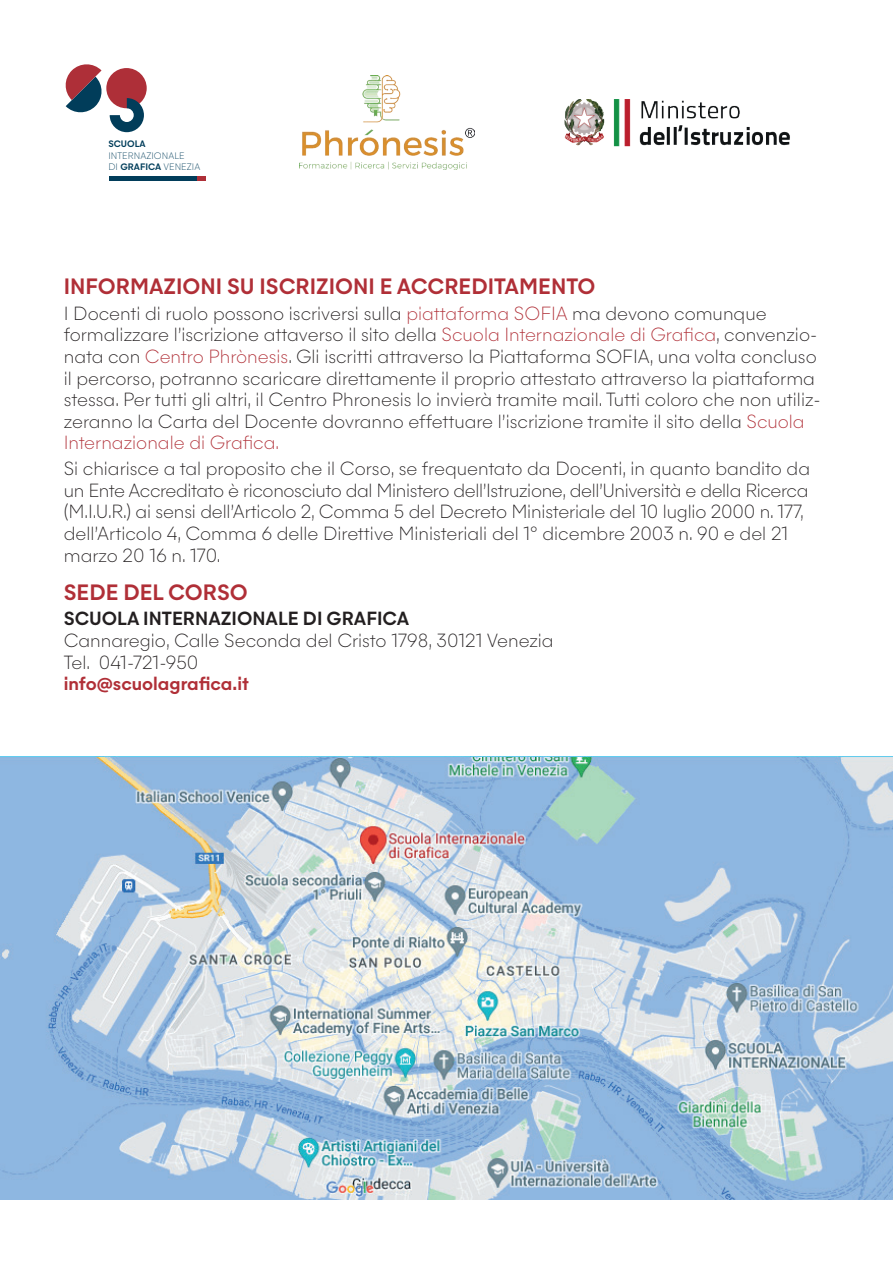
<style>
.page{position:relative;width:893px;height:1263px;background:#fff}
.page>*{position:absolute;margin:0;border:0;box-sizing:border-box;transform-origin:0 0}
.t1{font:500 21px "Majorant";color:#b02f37}
.t2{font:100 18px/21.6px "Majorant";color:#231f20}
.t3{font:500 18px "Majorant";color:#231f20}
.t4{font:500 18px "Majorant";color:#b02f37}
.t5{font:100 8.85px/11.9px "Majorant";letter-spacing:.01em;color:#013d5a}
.t6{font:500 8.85px "Majorant";letter-spacing:.005em;color:#013d5a}
.s1{font-weight:500}
.s2{color:#b02f37}
</style>
<div class="page">
<img style="left:0;top:756px;width:893px;height:443px">
<img style="left:300px;top:75px;width:175px;height:95px">
<img style="left:564px;top:99px;width:226px;height:48px">
<div style="left:106px;top:68px;width:41px;height:40px;background:#ae2f38;border-radius:50%"></div>
<svg style="left:110px;top:98px;width:34px;height:34px"></svg>
<svg style="left:65px;top:64px;width:37px;height:49px"></svg>
<hr style="left:109px;top:176px;width:89px;height:4px;background:#013d5a">
<svg style="left:198px;top:176px;width:8px;height:4px"></svg>
<p class="t6" style="left:108px;top:138px;width:39px">SCUOLA</p>
<p class="t5" style="left:108px;top:149px;width:93px">INTERNAZIONALE<br>DI <span class="s1">GRAFICA</span> VENEZIA</p>
<p class="t1" style="left:64px;top:273px;width:533px">INFORMAZIONI SU ISCRIZIONI E ACCREDITAMENTO</p>
<p class="t2" style="left:64px;top:302px;width:758px">I Docenti di ruolo possono iscriversi sulla <span class="s2">piattaforma SOFIA</span> ma devono comunque formalizzare l’iscrizione attaverso il sito della <span class="s2">Scuola Internazionale di Grafica</span>, convenzio&shy;nata con <span class="s2">Centro Phrònesis</span>. Gli iscritti attraverso la Piattaforma SOFIA, una volta concluso il percorso, potranno scaricare direttamente il proprio attestato attraverso la piattaforma stessa. Per tutti gli altri, il Centro Phronesis lo invierà tramite mail. Tutti coloro che non utiliz&shy;zeranno la Carta del Docente dovranno effettuare l’iscrizione tramite il sito della <span class="s2">Scuola Internazionale di Grafica.</span></p>
<p class="t2" style="left:64px;top:458px;width:748px">Si chiarisce a tal proposito che il Corso, se frequentato da Docenti, in quanto bandito da un Ente Accreditato è riconosciuto dal Ministero dell’Istruzione, dell’Università e della Ricerca (M.I.U.R.) ai sensi dell’Articolo 2, Comma 5 del Decreto Ministeriale del 10 luglio 2000 n. 177, dell’Articolo 4, Comma 6 delle Direttive Ministeriali del 1° dicembre 2003 n. 90 e del 21 marzo 20 16 n. 170.</p>
<p class="t1" style="left:64px;top:578px;width:186px">SEDE DEL CORSO</p>
<p class="t3" style="left:64px;top:607px;width:347px">SCUOLA INTERNAZIONALE DI GRAFICA</p>
<p class="t2" style="left:64px;top:630px;width:491px">Cannaregio, Calle Seconda del Cristo 1798, 30121 Venezia<br>Tel. 041-721-950</p>
<p class="t4" style="left:64px;top:672px;width:187px">info@scuolagrafica.it</p>
</div>
